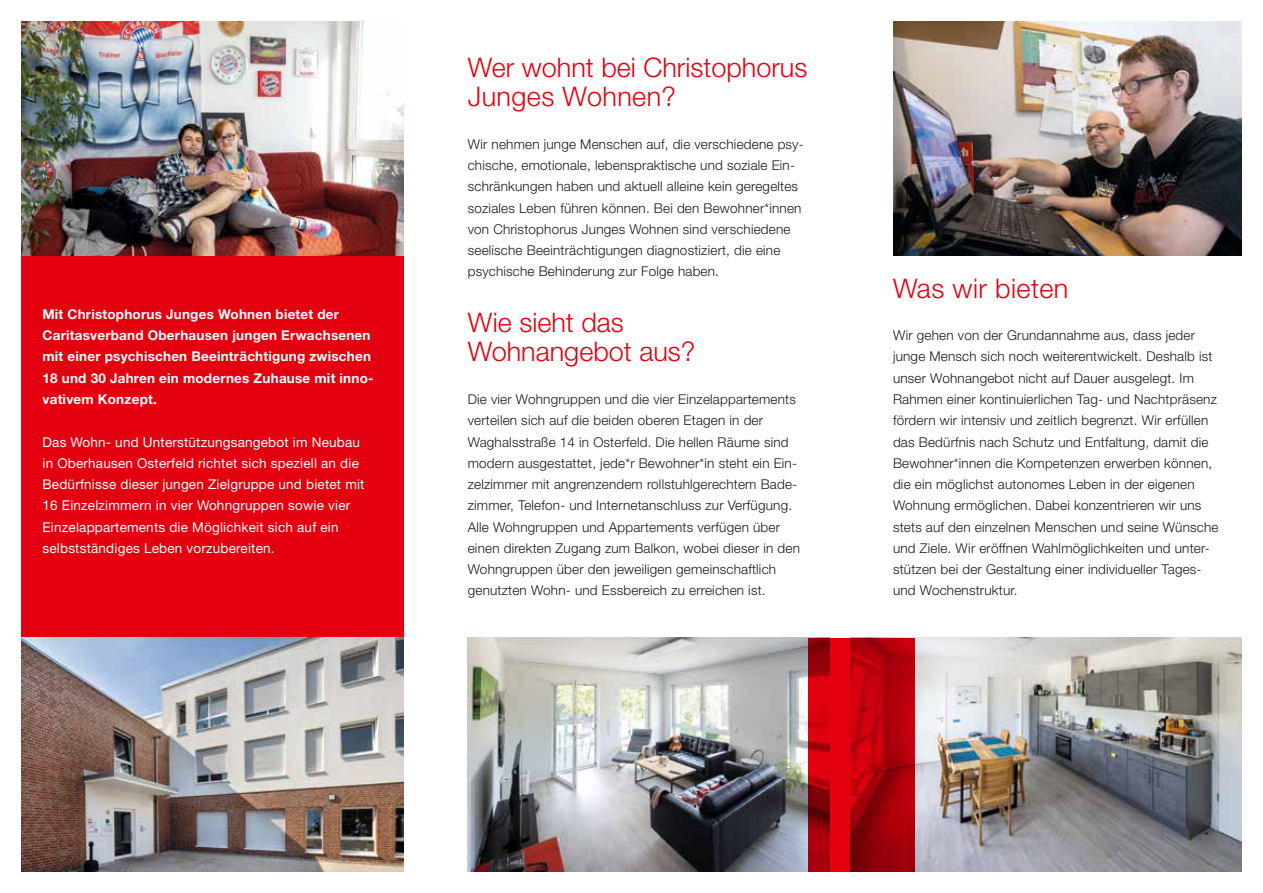
<style>
.page{position:relative;width:1263px;height:893px;background:#fff}
.page>*{position:absolute;margin:0;border:0;box-sizing:border-box;transform-origin:0 0}
.t1{font:300 27px/29.5px "Helvetica Neue";color:#e3000f}
.t2{font:300 13.5px/21.3px "Helvetica Neue";letter-spacing:.015em;color:#1a1a18}
.t3{font:13.5px/21.3px "Helvetica Neue";letter-spacing:.015em;color:#fff}
.t4{font:700 13.5px/21.3px "Helvetica Neue";letter-spacing:.015em;color:#fff}
</style>
<div class="page">
<div style="left:21px;top:255px;width:383px;height:383px;background:#e3000f"></div>
<img style="left:468px;top:638px;width:340px;height:234px">
<img style="left:21px;top:21px;width:383px;height:234px">
<img style="left:914px;top:638px;width:328px;height:234px">
<svg style="left:808px;top:638px;width:106px;height:234px;background:#b7000b"></svg>
<img style="left:893px;top:21px;width:349px;height:234px">
<img style="left:21px;top:638px;width:383px;height:234px">
<p class="t4" style="left:43px;top:303px;width:333px">Mit Christophorus Junges Wohnen bietet der Caritasverband Oberhausen jungen Erwachsenen mit einer psychischen Beeinträchtigung zwischen 18 und 30 Jahren ein modernes Zuhause mit inno&shy;vativem Konzept.</p>
<p class="t3" style="left:43px;top:431px;width:323px">Das Wohn- und Unterstützungsangebot im Neubau in Oberhausen Osterfeld richtet sich speziell an die Bedürfnisse dieser jungen Zielgruppe und bietet mit 16 Einzelzimmern in vier Wohngruppen sowie vier Einzelappartements die Möglichkeit sich auf ein selbstständiges Leben vorzubereiten.</p>
<h1 class="t1" style="left:468px;top:52px;width:341px">Wer wohnt bei Christophorus<br>Junges Wohnen?</h1>
<p class="t2" style="left:468px;top:133px;width:337px">Wir nehmen junge Menschen auf, die verschiedene psy&shy;chische, emotionale, lebenspraktische und soziale Ein&shy;schränkungen haben und aktuell alleine kein geregeltes soziales Leben führen können. Bei den Bewohner*innen von Christophorus Junges Wohnen sind verschiedene seelische Beeinträchtigungen diagnostiziert, die eine psychische Behinderung zur Folge haben.</p>
<h1 class="t1" style="left:468px;top:307px;width:229px">Wie sieht das<br>Wohnangebot aus?</h1>
<p class="t2" style="left:468px;top:388px;width:334px">Die vier Wohngruppen und die vier Einzelappartements verteilen sich auf die beiden oberen Etagen in der Waghalsstraße 14 in Osterfeld. Die hellen Räume sind modern ausgestattet, jede*r Bewohner*in steht ein Ein&shy;zelzimmer mit angrenzendem rollstuhlgerechtem Bade&shy;zimmer, Telefon- und Internetanschluss zur Verfügung.<br>Alle Wohngruppen und Appartements verfügen über einen direkten Zugang zum Balkon, wobei dieser in den Wohngruppen über den jeweiligen gemeinschaftlich genutzten Wohn- und Essbereich zu erreichen ist.</p>
<h1 class="t1" style="left:893px;top:273px;width:177px">Was wir bieten</h1>
<p class="t2" style="left:893px;top:324px;width:327px">Wir gehen von der Grundannahme aus, dass jeder junge Mensch sich noch weiterentwickelt. Deshalb ist unser Wohnangebot nicht auf Dauer ausgelegt. Im Rahmen einer kontinuierlichen Tag- und Nachtpräsenz fördern wir intensiv und zeitlich begrenzt. Wir erfüllen das Bedürfnis nach Schutz und Entfaltung, damit die Bewohner*innen die Kompetenzen erwerben können, die ein möglichst autonomes Leben in der eigenen Wohnung ermöglichen. Dabei konzentrieren wir uns stets auf den einzelnen Menschen und seine Wünsche und Ziele. Wir eröffnen Wahlmöglichkeiten und unter&shy;stützen bei der Gestaltung einer individueller Tages&shy;und Wochenstruktur.</p>
</div>
